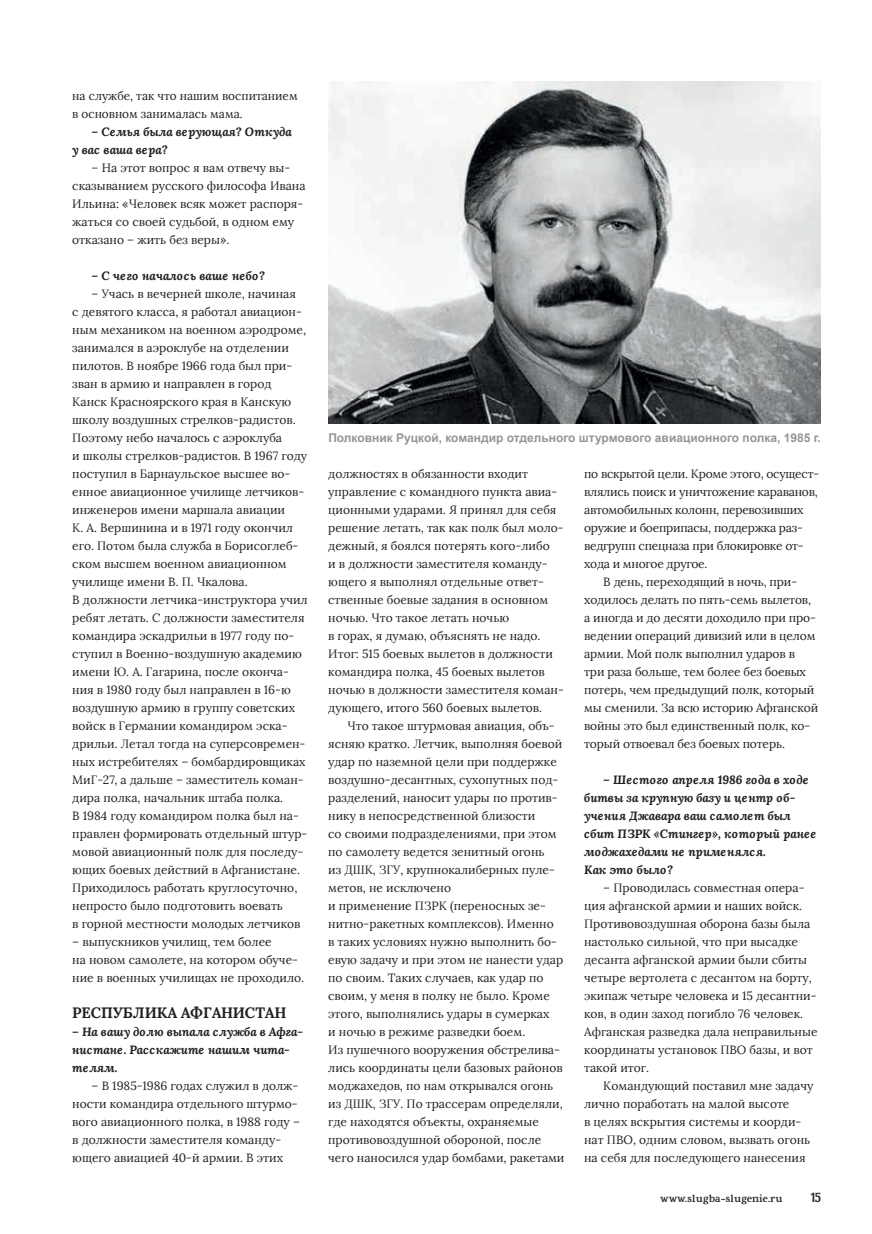
<style>
.page{position:relative;width:872px;height:1234px;background:#fff}
.page>*{position:absolute;margin:0;border:0;box-sizing:border-box;transform-origin:0 0}
.t1{font:18px "Fowviel";color:#231f20}
.t2{font:700 15px "Lora";color:#231f20}
.t3{font:13.5px "Fowviel";color:#231f20}
.t4{font:12px/18px "Lora";color:#231f20}
.t5{font:italic 700 12px/18px "Lora";color:#231f20}
.t6{font:12px "Lora";letter-spacing:-.02em;color:#231f20}
.t7{font:700 12px "Arial";color:#939598}
</style>
<div class="page">
<img style="left:328px;top:81px;width:493px;height:342px">
<p class="t4" style="left:72px;top:86px;width:227px">на службе, так что нашим воспитанием в основном занималась мама.</p>
<p class="t5" style="left:72px;top:122px;width:221px;text-indent:19px">– Семья была верующая? Откуда у вас ваша вера?</p>
<p class="t4" style="left:72px;top:158px;width:235px;text-indent:19px">– На этот вопрос я вам отвечу вы&shy;сказыванием русского философа Ивана Ильина: «Человек всяк может распоря&shy;жаться со своей судьбой, в одном ему отказано – жить без веры».</p>
<p class="t5" style="left:91px;top:266px;width:175px">– С чего началось ваше небо?</p>
<p class="t4" style="left:72px;top:284px;width:237px;text-indent:19px">– Учась в вечерней школе, начиная<br>с девятого класса, я работал авиацион&shy;ным механиком на военном аэродроме, занимался в аэроклубе на отделении пилотов. В ноябре 1966 года был при&shy;зван в армию и направлен в город Канск Красноярского края в Канскую школу воздушных стрелков-радистов.<br>Поэтому небо началось с аэроклуба<br>и школы стрелков-радистов. В 1967 году поступил в Барнаульское высшее во&shy;енное авиационное училище летчиков&shy;инженеров имени маршала авиации<br>К. А. Вершинина и в 1971 году окончил его. Потом была служба в Борисоглеб&shy;ском высшем военном авиационном училище имени В. П. Чкалова.<br>В должности летчика-инструктора учил ребят летать. С должности заместителя командира эскадрильи в 1977 году по&shy;ступил в Военно-воздушную академию имени Ю. А. Гагарина, после оконча&shy;ния в 1980 году был направлен в 16-ю воздушную армию в группу советских войск в Германии командиром эска&shy;дрильи. Летал тогда на суперсовремен&shy;ных истребителях – бомбардировщиках МиГ-27, а дальше – заместитель коман&shy;дира полка, начальник штаба полка.<br>В 1984 году командиром полка был на&shy;правлен формировать отдельный штур&shy;мовой авиационный полк для последу&shy;ющих боевых действий в Афганистане.<br>Приходилось работать круглосуточно, непросто было подготовить воевать<br>в горной местности молодых летчиков</p>
<p class="t4" style="left:72px;top:932px;width:233px">– выпускников училищ, тем более<br>на новом самолете, на котором обуче&shy;ние в военных училищах не проходило.</p>
<p class="t2" style="left:72px;top:1003px;width:215px">РЕСПУБЛИКА АФГАНИСТАН</p>
<p class="t5" style="left:72px;top:1022px;width:232px">– На вашу долю выпала служба в Афга&shy;нистане. Расскажите нашим чита&shy;телям.</p>
<p class="t4" style="left:72px;top:1076px;width:229px;text-indent:19px">– В 1985-1986 годах служил в долж&shy;ности командира отдельного штурмо&shy;вого авиационного полка, в 1988 году – в должности заместителя команду&shy;ющего авиацией 40-й армии. В этих</p>
<p class="t7" style="left:328px;top:429px;width:494px">Полковник Руцкой, командир отдельного штурмового авиационного полка, 1985 г.</p>
<p class="t4" style="left:328px;top:464px;width:237px">должностях в обязанности входит управление с командного пункта авиа&shy;ционными ударами. Я принял для себя решение летать, так как полк был моло&shy;дежный, я боялся потерять кого-либо<br>и в должности заместителя команду&shy;ющего я выполнял отдельные ответ&shy;ственные боевые задания в основном ночью. Что такое летать ночью<br>в горах, я думаю, объяснять не надо.<br>Итог: 515 боевых вылетов в должности командира полка, 45 боевых вылетов ночью в должности заместителя коман&shy;дующего, итого 560 боевых вылетов.</p>
<p class="t4" style="left:328px;top:716px;width:238px;text-indent:19px">Что такое штурмовая авиация, объ&shy;ясняю кратко. Летчик, выполняя боевой удар по наземной цели при поддержке воздушно-десантных, сухопутных под&shy;разделений, наносит удары по против&shy;нику в непосредственной близости<br>со своими подразделениями, при этом по самолету ведется зенитный огонь<br>из ДШК, ЗГУ, крупнокалиберных пуле&shy;метов, не исключено<br>и применение ПЗРК (переносных зе&shy;нитно-ракетных комплексов). Именно<br>в таких условиях нужно выполнить бо&shy;евую задачу и при этом не нанести удар по своим. Таких случаев, как удар по своим, у меня в полку не было. Кроме этого, выполнялись удары в сумерках<br>и ночью в режиме разведки боем.<br>Из пушечного вооружения обстрелива&shy;лись координаты цели базовых районов моджахедов, по нам открывался огонь из ДШК, ЗГУ. По трассерам определяли, где находятся объекты, охраняемые противовоздушной обороной, после чего наносился удар бомбами, ракетами</p>
<p class="t6" style="left:584px;top:466px;width:237px">по вскрытой цели. Кроме этого, осущест-</p>
<p class="t6" style="left:584px;top:484px;width:235px">влялись поиск и уничтожение караванов,</p>
<p class="t6" style="left:584px;top:502px;width:221px">автомобильных колонн, перевозивших</p>
<p class="t6" style="left:584px;top:520px;width:220px">оружие и боеприпасы, поддержка раз-</p>
<p class="t6" style="left:584px;top:538px;width:221px">ведгрупп спецназа при блокировке от-</p>
<p class="t6" style="left:584px;top:556px;width:125px">хода и многое другое.</p>
<p class="t4" style="left:603px;top:572px;width:195px">В день, переходящий в ночь, при-</p>
<p class="t4" style="left:584px;top:590px;width:228px">ходилось делать по пять-семь вылетов,</p>
<p class="t4" style="left:584px;top:608px;width:233px">а иногда и до десяти доходило при про-</p>
<p class="t4" style="left:584px;top:626px;width:233px">ведении операций дивизий или в целом</p>
<p class="t4" style="left:584px;top:644px;width:212px">армии. Мой полк выполнил ударов в</p>
<p class="t4" style="left:584px;top:662px;width:223px">три раза больше, тем более без боевых</p>
<p class="t4" style="left:584px;top:680px;width:232px">потерь, чем предыдущий полк, который</p>
<p class="t4" style="left:584px;top:698px;width:236px">мы сменили. За всю историю Афганской</p>
<p class="t4" style="left:584px;top:716px;width:227px">войны это был единственный полк, ко-</p>
<p class="t4" style="left:584px;top:734px;width:202px">торый отвоевал без боевых потерь.</p>
<p class="t5" style="left:584px;top:770px;width:234px;text-indent:19px">– Шестого апреля 1986 года в ходе битвы за крупную базу и центр об&shy;учения Джавара ваш самолет был сбит ПЗРК «Стингер», который ранее моджахедами не применялся.<br>Как это было?</p>
<p class="t4" style="left:584px;top:878px;width:235px;text-indent:19px">– Проводилась совместная опера&shy;ция афганской армии и наших войск.<br>Противовоздушная оборона базы была настолько сильной, что при высадке десанта афганской армии были сбиты четыре вертолета с десантом на борту, экипаж четыре человека и 15 десантни&shy;ков, в один заход погибло 76 человек.<br>Афганская разведка дала неправильные координаты установок ПВО базы, и вот такой итог.</p>
<p class="t4" style="left:584px;top:1076px;width:231px;text-indent:19px">Командующий поставил мне задачу лично поработать на малой высоте<br>в целях вскрытия системы и коорди&shy;нат ПВО, одним словом, вызвать огонь на себя для последующего нанесения</p>
<p class="t3" style="left:660px;top:1191px;width:124px">www.slugba-slugenie.ru</p>
<h1 class="t1" style="left:810px;top:1188px;width:12px">15</h1>
</div>
